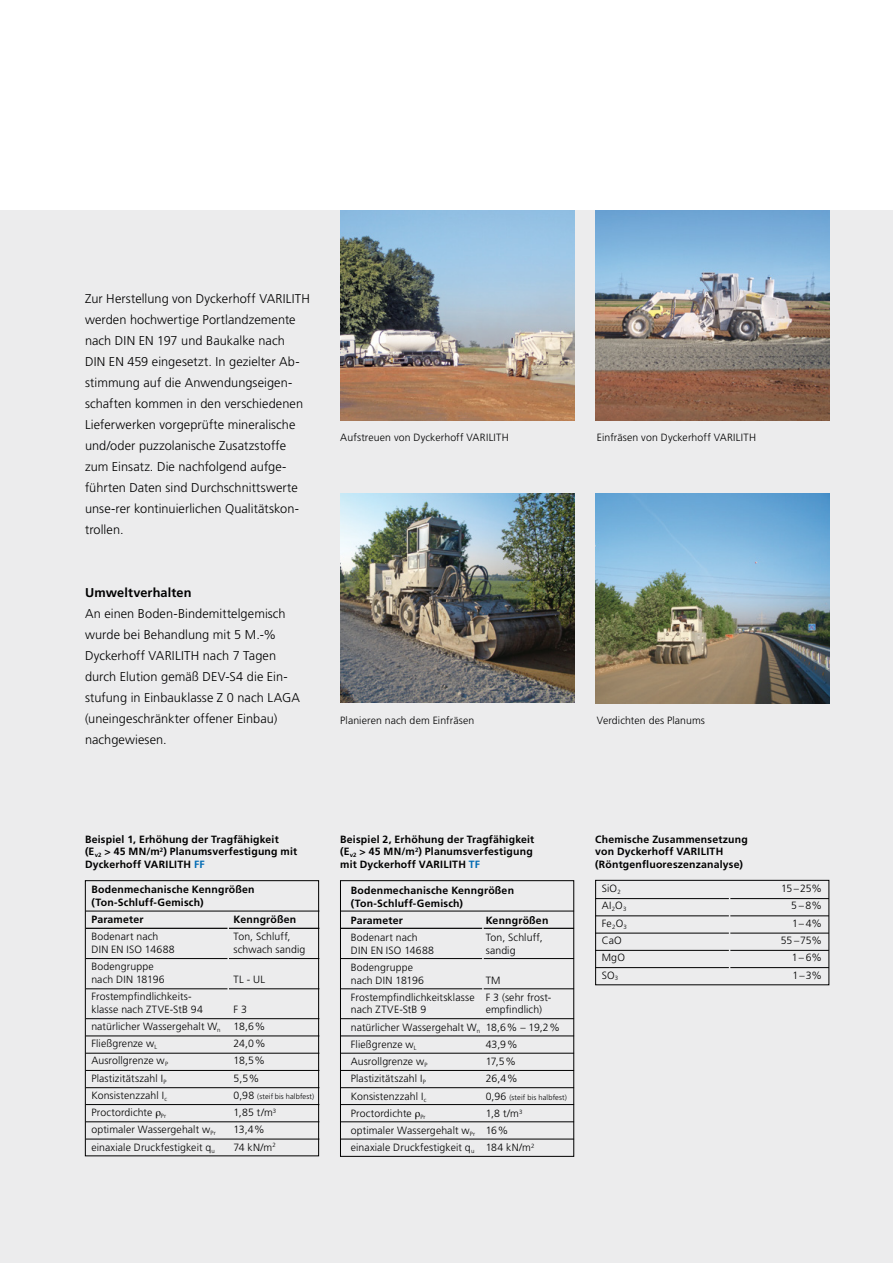
<style>
.page{position:relative;width:893px;height:1263px;background:#fff}
.page>*{position:absolute;margin:0;border:0;box-sizing:border-box;transform-origin:0 0}
.t1{font:300 12.75px/21px "Frutiger LT Std";letter-spacing:.005em;color:#000}
.t2{font:700 12.75px "Frutiger LT Std";letter-spacing:.01em;color:#000}
.t3{font:300 10.5px/17.2px "Frutiger LT Std";letter-spacing:.01em;color:#000}
.t4{font:700 10.5px/12.6px "Frutiger LT Std";letter-spacing:.02em;color:#000}
.t5{font:300 7.5px "Frutiger LT Std";letter-spacing:.015em;color:#000}
.s1{color:#006ab3}
.s2{font-size:10.5px}
</style>
<div class="page">
<div style="left:0;top:210px;width:893px;height:1053px;background:#ececed"></div>
<img style="left:340px;top:210px;width:234px;height:210px">
<img style="left:595px;top:210px;width:234px;height:210px">
<img style="left:340px;top:493px;width:234px;height:209px">
<img style="left:595px;top:493px;width:234px;height:210px">
<div style="left:85px;top:880px;width:234px;height:276px;border:1px solid #000"></div>
<hr style="left:86px;top:911px;width:233px;height:1px;background:#000">
<hr style="left:86px;top:928px;width:233px;height:1px;background:#000">
<hr style="left:86px;top:958px;width:233px;height:1px;background:#000">
<hr style="left:86px;top:988px;width:233px;height:1px;background:#000">
<hr style="left:227px;top:918px;width:2px;height:228px;background:#ececed">
<hr style="left:86px;top:1018px;width:233px;height:1px;background:#000">
<hr style="left:86px;top:1036px;width:233px;height:1px;background:#000">
<hr style="left:86px;top:1053px;width:233px;height:1px;background:#000">
<hr style="left:86px;top:1070px;width:233px;height:1px;background:#000">
<hr style="left:86px;top:1087px;width:233px;height:1px;background:#000">
<hr style="left:86px;top:1104px;width:233px;height:1px;background:#000">
<hr style="left:86px;top:1121px;width:233px;height:1px;background:#000">
<hr style="left:86px;top:1139px;width:233px;height:1px;background:#000">
<hr style="left:340px;top:911px;width:234px;height:1px;background:#000">
<hr style="left:340px;top:928px;width:234px;height:1px;background:#000">
<hr style="left:340px;top:958px;width:234px;height:1px;background:#000">
<hr style="left:340px;top:988px;width:234px;height:1px;background:#000">
<hr style="left:482px;top:917px;width:2px;height:230px;background:#ececed">
<hr style="left:340px;top:1018px;width:234px;height:1px;background:#000">
<hr style="left:340px;top:1036px;width:234px;height:1px;background:#000">
<hr style="left:340px;top:1053px;width:234px;height:1px;background:#000">
<hr style="left:340px;top:1070px;width:234px;height:1px;background:#000">
<hr style="left:340px;top:1087px;width:234px;height:1px;background:#000">
<hr style="left:340px;top:1104px;width:234px;height:1px;background:#000">
<hr style="left:340px;top:1121px;width:234px;height:1px;background:#000">
<hr style="left:340px;top:1139px;width:234px;height:1px;background:#000">
<div style="left:340px;top:880px;width:234px;height:277px;border:1px solid #000"></div>
<div style="left:595px;top:880px;width:234px;height:105px;border:1px solid #000"></div>
<hr style="left:595px;top:898px;width:234px;height:1px;background:#000">
<hr style="left:595px;top:915px;width:234px;height:1px;background:#000">
<hr style="left:595px;top:933px;width:234px;height:1px;background:#000">
<hr style="left:595px;top:950px;width:234px;height:1px;background:#000">
<hr style="left:595px;top:967px;width:234px;height:1px;background:#000">
<hr style="left:729px;top:886px;width:1px;height:91px;background:#ececed">
<p class="t1" style="left:85px;top:289px;width:226px">Zur Herstellung von Dyckerhoff VARILITH werden hochwertige Portlandzemente nach DIN EN 197 und Baukalke nach<br>DIN EN 459 eingesetzt. In gezielter Ab&shy;stimmung auf die Anwendungseigen&shy;schaften kommen in den verschiedenen Lieferwerken vorgeprüfte mineralische und/oder puzzolanische Zusatzstoffe zum Einsatz. Die nachfolgend aufge&shy;führten Daten sind Durchschnittswerte unse-rer kontinuierlichen Qualitätskon&shy;trollen.</p>
<p class="t2" style="left:85px;top:585px;width:108px">Umweltverhalten</p>
<p class="t1" style="left:85px;top:604px;width:216px">An einen Boden-Bindemittelgemisch wurde bei Behandlung mit 5 M.-%<br>Dyckerhoff VARILITH nach 7 Tagen durch Elution gemäß DEV-S4 die Ein&shy;stufung in Einbauklasse Z 0 nach LAGA (uneingeschränkter offener Einbau) nachgewiesen.</p>
<p class="t3" style="left:340px;top:429px;width:170px">Aufstreuen von Dyckerhoff VARILITH</p>
<p class="t3" style="left:597px;top:429px;width:161px">Einfräsen von Dyckerhoff VARILITH</p>
<p class="t3" style="left:340px;top:712px;width:136px">Planieren nach dem Einfräsen</p>
<p class="t3" style="left:597px;top:712px;width:110px">Verdichten des Planums</p>
<p class="t4" style="left:85px;top:833px;width:214px">Beispiel 1, Erhöhung der Tragfähigkeit (E<sub>v2</sub> &gt; 45 MN/m<sup>2</sup>) Planumsverfestigung mit<br>Dyckerhoff VARILITH <span class="s1">FF</span></p>
<p class="t4" style="left:91px;top:883px;width:165px">Bodenmechanische Kenngrößen (Ton-Schluff-Gemisch)</p>
<p class="t4" style="left:91px;top:913px;width:54px">Parameter</p>
<p class="t4" style="left:234px;top:913px;width:64px">Kenngrößen</p>
<p class="t3" style="left:91px;top:928px;width:68px">Bodenart nach</p>
<p class="t3" style="left:234px;top:928px;width:58px">Ton, Schluff,</p>
<p class="t3" style="left:91px;top:941px;width:85px">DIN EN ISO 14688</p>
<p class="t3" style="left:234px;top:941px;width:73px">schwach sandig</p>
<p class="t3" style="left:91px;top:960px;width:75px;line-height:12.6px">Bodengruppe nach DIN 18196</p>
<p class="t3" style="left:234px;top:970px;width:33px">TL - UL</p>
<p class="t3" style="left:91px;top:990px;width:113px;line-height:12.6px">Frostempfindlichkeits&shy;klasse nach ZTVE-StB 94</p>
<p class="t3" style="left:91px;top:1000px;width:175px;text-indent:142px">F 3 natürlicher Wassergehalt W<sub>n</sub> 18,6%<br>Fließgrenze w<sub>L</sub></p>
<p class="t3" style="left:234px;top:1035px;width:34px">24,0%</p>
<p class="t3" style="left:91px;top:1052px;width:78px">Ausrollgrenze w<sub>P</sub></p>
<p class="t3" style="left:234px;top:1052px;width:33px">18,5%</p>
<p class="t3" style="left:91px;top:1069px;width:77px">Plastizitätszahl I<sub>P</sub></p>
<p class="t3" style="left:234px;top:1069px;width:27px">5,5%</p>
<p class="t3" style="left:91px;top:1087px;width:77px">Konsistenzzahl I<sub>c</sub></p>
<p class="t5" style="left:234px;top:1092px;width:82px"><span class="s2">0,98</span> (steif bis halbfest)</p>
<p class="t3" style="left:91px;top:1104px;width:76px">Proctordichte <sub>Pr</sub></p>
<p class="t3" style="left:234px;top:1104px;width:44px">1,85 t/m<sup>3</sup></p>
<p class="t3" style="left:91px;top:1121px;width:126px">optimaler Wassergehalt w<sub>Pr</sub></p>
<p class="t3" style="left:234px;top:1121px;width:33px">13,4%</p>
<p class="t3" style="left:91px;top:1138px;width:125px">einaxiale Druckfestigkeit q<sub>u</sub></p>
<p class="t3" style="left:234px;top:1138px;width:44px">74 kN/m<sup>2</sup></p>
<p class="t4" style="left:340px;top:833px;width:196px">Beispiel 2, Erhöhung der Tragfähigkeit (E<sub>v2</sub> &gt; 45 MN/m<sup>2</sup>) Planumsverfestigung mit Dyckerhoff VARILITH <span class="s1">TF</span></p>
<p class="t4" style="left:351px;top:884px;width:165px">Bodenmechanische Kenngrößen (Ton-Schluff-Gemisch)</p>
<p class="t4" style="left:351px;top:914px;width:54px">Parameter</p>
<p class="t4" style="left:486px;top:914px;width:64px">Kenngrößen</p>
<p class="t3" style="left:351px;top:929px;width:68px">Bodenart nach</p>
<p class="t3" style="left:486px;top:929px;width:58px">Ton, Schluff,</p>
<p class="t3" style="left:351px;top:942px;width:85px">DIN EN ISO 14688</p>
<p class="t3" style="left:486px;top:942px;width:31px">sandig</p>
<p class="t3" style="left:351px;top:961px;width:75px;line-height:12.6px">Bodengruppe nach DIN 18196</p>
<p class="t3" style="left:351px;top:971px;width:202px;text-indent:135px">TM<br>Frostempfindlichkeitsklasse F 3 (sehr frost-</p>
<p class="t3" style="left:351px;top:1001px;width:77px">nach ZTVE-StB 9</p>
<p class="t3" style="left:351px;top:1001px;width:211px;text-indent:135px">empfindlich) natürlicher Wassergehalt W<sub>n</sub> 18,6% – 19,2%<br>Fließgrenze w<sub>L</sub></p>
<p class="t3" style="left:486px;top:1036px;width:33px">43,9%</p>
<p class="t3" style="left:351px;top:1053px;width:78px">Ausrollgrenze w<sub>P</sub></p>
<p class="t3" style="left:486px;top:1053px;width:32px">17,5%</p>
<p class="t3" style="left:351px;top:1070px;width:77px">Plastizitätszahl I<sub>P</sub></p>
<p class="t3" style="left:486px;top:1070px;width:33px">26,4%</p>
<p class="t3" style="left:351px;top:1088px;width:77px">Konsistenzzahl I<sub>c</sub></p>
<p class="t5" style="left:486px;top:1093px;width:83px"><span class="s2">0,96</span> (steif bis halbfest)</p>
<p class="t3" style="left:351px;top:1105px;width:76px">Proctordichte <sub>Pr</sub></p>
<p class="t3" style="left:351px;top:1105px;width:185px;text-indent:135px">1,8 t/m<sup>3 </sup>optimaler Wassergehalt w<sub>Pr</sub> 16% einaxiale Druckfestigkeit q<sub>u</sub> 184 kN/m<sup>2</sup></p>
<p class="t4" style="left:595px;top:833px;width:154px">Chemische Zusammensetzung von Dyckerhoff VARILITH (Röntgenfluoreszenzanalyse)</p>
<p class="t3" style="left:602px;top:880px;width:21px">SiO<sub>2</sub></p>
<p class="t3" style="left:781px;top:880px;width:42px">15 –25%</p>
<p class="t3" style="left:602px;top:897px;width:26px">AI<sub>2</sub>O<sub>3</sub></p>
<p class="t3" style="left:791px;top:897px;width:32px">5–8%</p>
<p class="t3" style="left:602px;top:915px;width:27px">Fe<sub>2</sub>O<sub>3</sub></p>
<p class="t3" style="left:792px;top:915px;width:31px">1–4%</p>
<p class="t3" style="left:602px;top:932px;width:22px">CaO</p>
<p class="t3" style="left:781px;top:932px;width:42px">55 –75%</p>
<p class="t3" style="left:602px;top:949px;width:25px">MgO</p>
<p class="t3" style="left:792px;top:949px;width:31px">1–6%</p>
<p class="t3" style="left:602px;top:966px;width:18px">SO<sub>3</sub></p>
<p class="t3" style="left:792px;top:966px;width:31px">1–3%</p>
</div>
